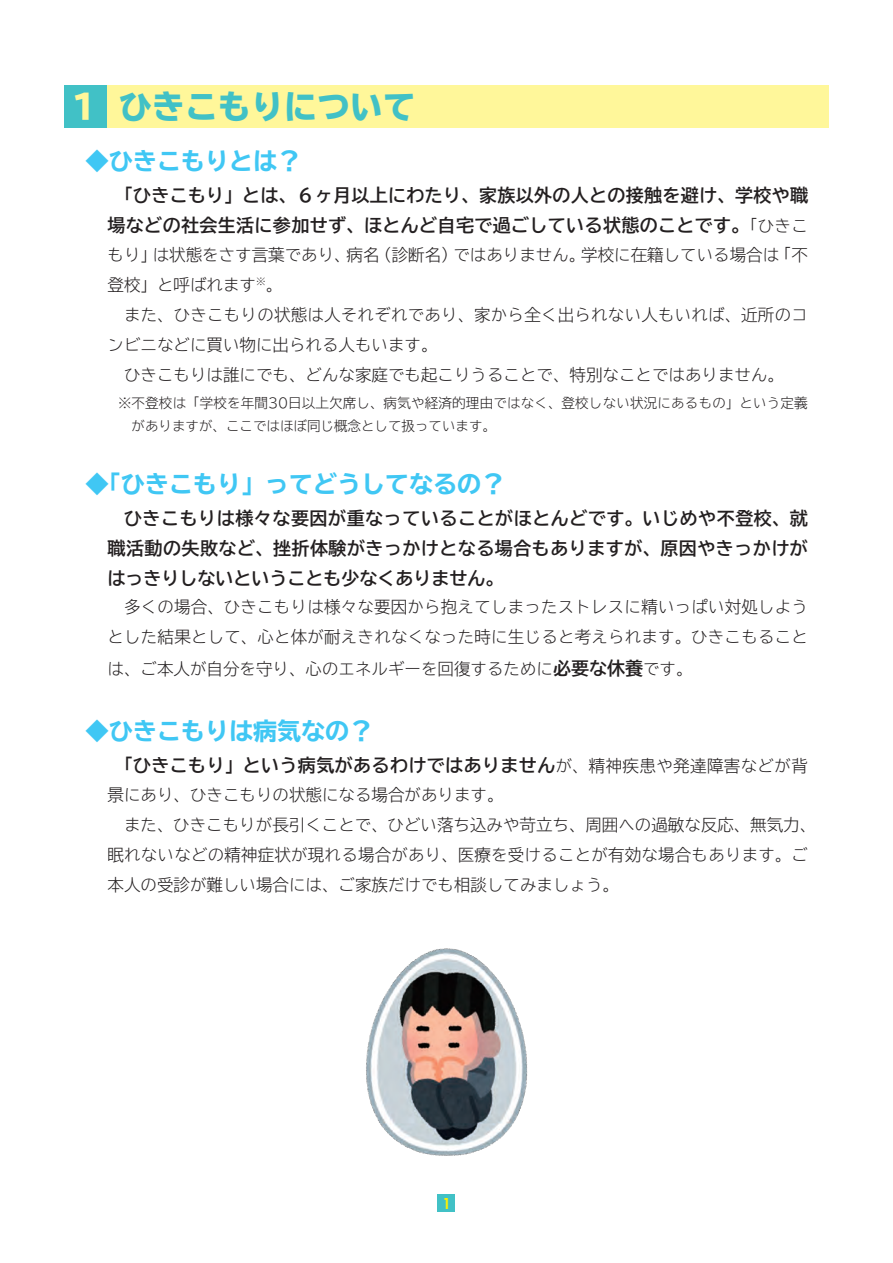
<style>
.page{position:relative;width:893px;height:1263px;background:#fff}
.page>*{position:absolute;margin:0;border:0;box-sizing:border-box;transform-origin:0 0}
.t1{font:800 33px "TBUD Go Std";color:#41c1c6}
.t2{font:800 33px "TBUD Go Std";color:#fff79a}
.t3{font:700 expanded 24px "TBUD Go Std";color:#40c7f4}
.t4{font:700 18px/30px "TBUD Go Std";letter-spacing:.02em;color:#231f20;text-align:center}
.t5{font:300 16.5px/30px "TBUD Go Std Super";color:#231f20}
.t6{font:600 16.5px "Avant Garde ITC";color:#fff101}
.t7{font:300 13.5px/22.5px "TBUD Go Std Super";letter-spacing:.015em;color:#231f20}
.s1{font-family:"TBUD Go Std Super";font-weight:300;font-size:16.5px}
.s2{font-family:"TBUD Go Std";font-weight:700;font-size:18px}
</style>
<div class="page">
<div style="left:106px;top:85px;width:723px;height:43px;background:#fff79a"></div>
<div style="left:64px;top:85px;width:42px;height:43px;background:#41c1c6"></div>
<img style="left:366px;top:948px;width:162px;height:208px">
<div style="left:438px;top:1195px;width:17px;height:17px;background:#41c1c6"></div>
<h1 class="t1" style="left:119px;top:88px;width:299px">ひきこもりについて</h1>
<h2 class="t3" style="left:85px;top:148px;width:217px">◆ひきこもりとは？</h2>
<p class="t4" style="left:108px;top:181px;width:702px">「ひきこもり」とは、６ヶ月以上にわたり、家族以外の人との接触を避け、学校や職場などの社会生活に参加せず、ほとんど自宅で過ごしている状態のことです。<span class="s1">「ひきこ</span></p>
<p class="t5" style="left:108px;top:239px;width:702px">もり」は状態をさす言葉であり、病名（診断名）ではありません。学校に在籍している場合は「不登校」と呼ばれます<sup>※</sup>。<br>　また、ひきこもりの状態は人それぞれであり、家から全く出られない人もいれば、近所のコンビニなどに買い物に出られる人もいます。<br>　ひきこもりは誰にでも、どんな家庭でも起こりうることで、特別なことではありません。</p>
<p class="t7" style="left:132px;top:391px;width:678px;text-indent:-14px">※不登校は「学校を年間30日以上欠席し、病気や経済的理由ではなく、登校しない状況にあるもの」という定義がありますが、ここではほぼ同じ概念として扱っています。</p>
<h2 class="t3" style="left:85px;top:470px;width:421px">◆「ひきこもり」ってどうしてなるの？</h2>
<p class="t4" style="left:108px;top:503px;width:702px;text-align:justify;text-indent:17px">ひきこもりは様々な要因が重なっていることがほとんどです。いじめや不登校、就職活動の失敗など、挫折体験がきっかけとなる場合もありますが、原因やきっかけがはっきりしないということも少なくありません。</p>
<p class="t5" style="left:108px;top:591px;width:702px;line-height:30.6px;text-align:justify">　多くの場合、ひきこもりは様々な要因から抱えてしまったストレスに精いっぱい対処しようとした結果として、心と体が耐えきれなくなった時に生じると考えられます。ひきこもることは、ご本人が自分を守り、心のエネルギーを回復するために<span class="s2">必要な休養</span>です。</p>
<h1 class="t2" style="left:72px;top:88px;width:29px">1</h1>
<h2 class="t3" style="left:85px;top:718px;width:289px">◆ひきこもりは病気なの？</h2>
<p class="t4" style="left:115px;top:751px;width:694px">「ひきこもり」という病気があるわけではありません<span class="s1">が、精神疾患や発達障害などが背</span></p>
<p class="t5" style="left:108px;top:779px;width:710px">景にあり、ひきこもりの状態になる場合があります。<br>　また、ひきこもりが長引くことで、ひどい落ち込みや苛立ち、周囲への過敏な反応、無気力、眠れないなどの精神症状が現れる場合があり、医療を受けることが有効な場合もあります。ご本人の受診が難しい場合には、ご家族だけでも相談してみましょう。</p>
<p class="t6" style="left:442px;top:1194px;width:10px">1</p>
</div>
